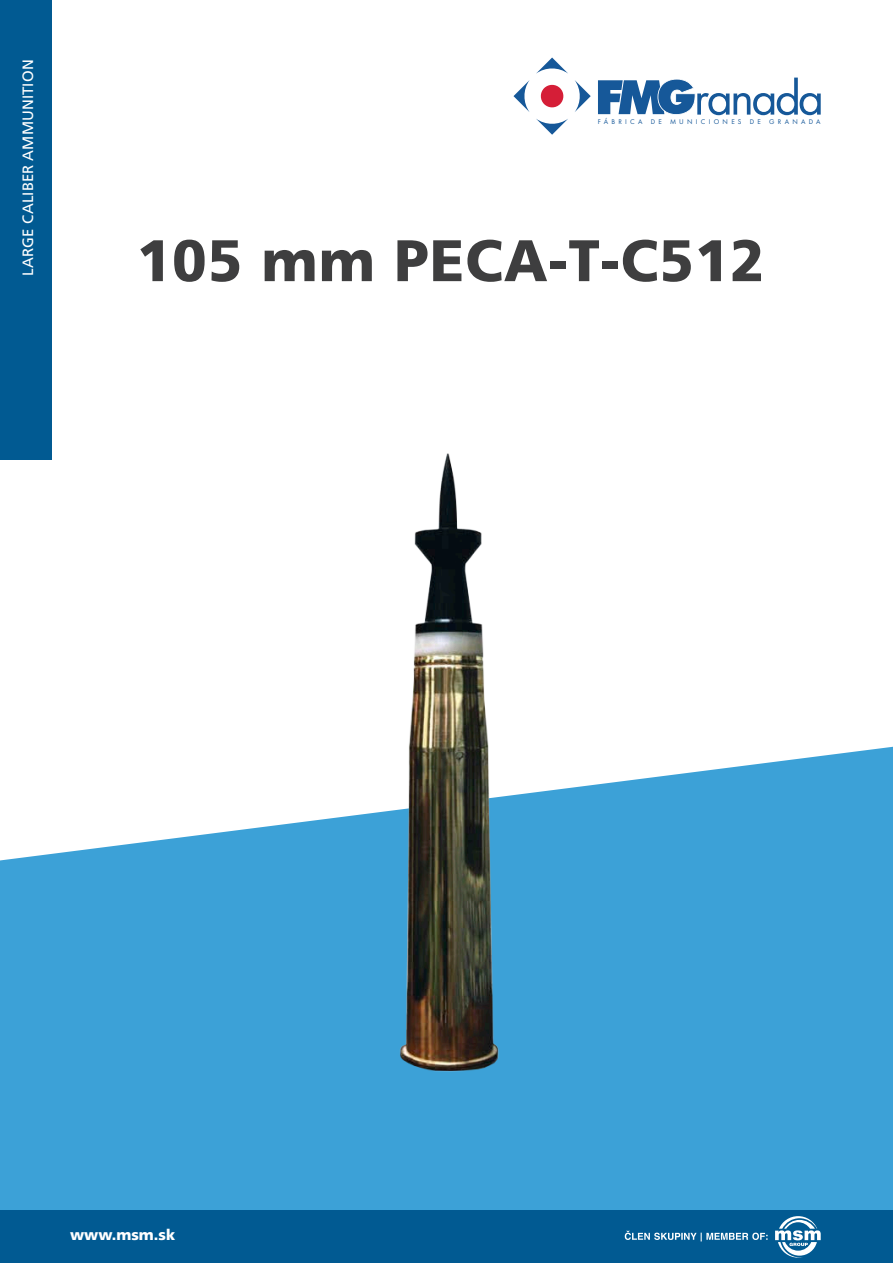
<style>
.page{position:relative;width:893px;height:1263px;background:#fff}
.page>*{position:absolute;margin:0;border:0;box-sizing:border-box;transform-origin:0 0}
.t1{font:900 58.5px "Frutiger LT Com";letter-spacing:.02em;color:#3e3e3f;scale:.96 1}
.t2{font:15px "Frutiger LT Com";letter-spacing:.01em;color:#fff}
.t3{font:900 15px "Frutiger LT Com";color:#fff}
.t4{font:7.05px "Futura PT";letter-spacing:.465em;color:#165899}
</style>
<div class="page">
<div style="left:0;top:1115px;width:893px;height:95px;background:#3ca1d7"></div>
<div style="left:0;top:0;width:51px;height:459px;background:#015a92"></div>
<div style="left:0;top:1210px;width:893px;height:53px;background:#015a92"></div>
<svg style="left:536px;top:58px;width:32px;height:16px"></svg>
<svg style="left:575px;top:80px;width:16px;height:32px"></svg>
<svg style="left:536px;top:119px;width:32px;height:16px"></svg>
<svg style="left:513px;top:80px;width:17px;height:32px"></svg>
<svg style="left:540px;top:84px;width:24px;height:24px"></svg>
<svg style="left:598px;top:78px;width:223px;height:37px"></svg>
<svg style="left:625px;top:1231px;width:143px;height:10px"></svg>
<svg style="left:775px;top:1216px;width:46px;height:42px"></svg>
<img style="left:0;top:427px;width:893px;height:688px">
<h2 class="t2" style="left:19px;top:276px;width:218px;rotate:-90deg">LARGE CALIBER AMMUNITION</h2>
<p class="t4" style="left:598px;top:118px;width:224px">FÁBRICA DE MUNICIONES DE GRANADA</p>
<h1 class="t1" style="left:137px;top:225px;width:656px">105 mm PECA-T-C512</h1>
<h2 class="t3" style="left:70px;top:1225px;width:106px">www.msm.sk</h2>
</div>
